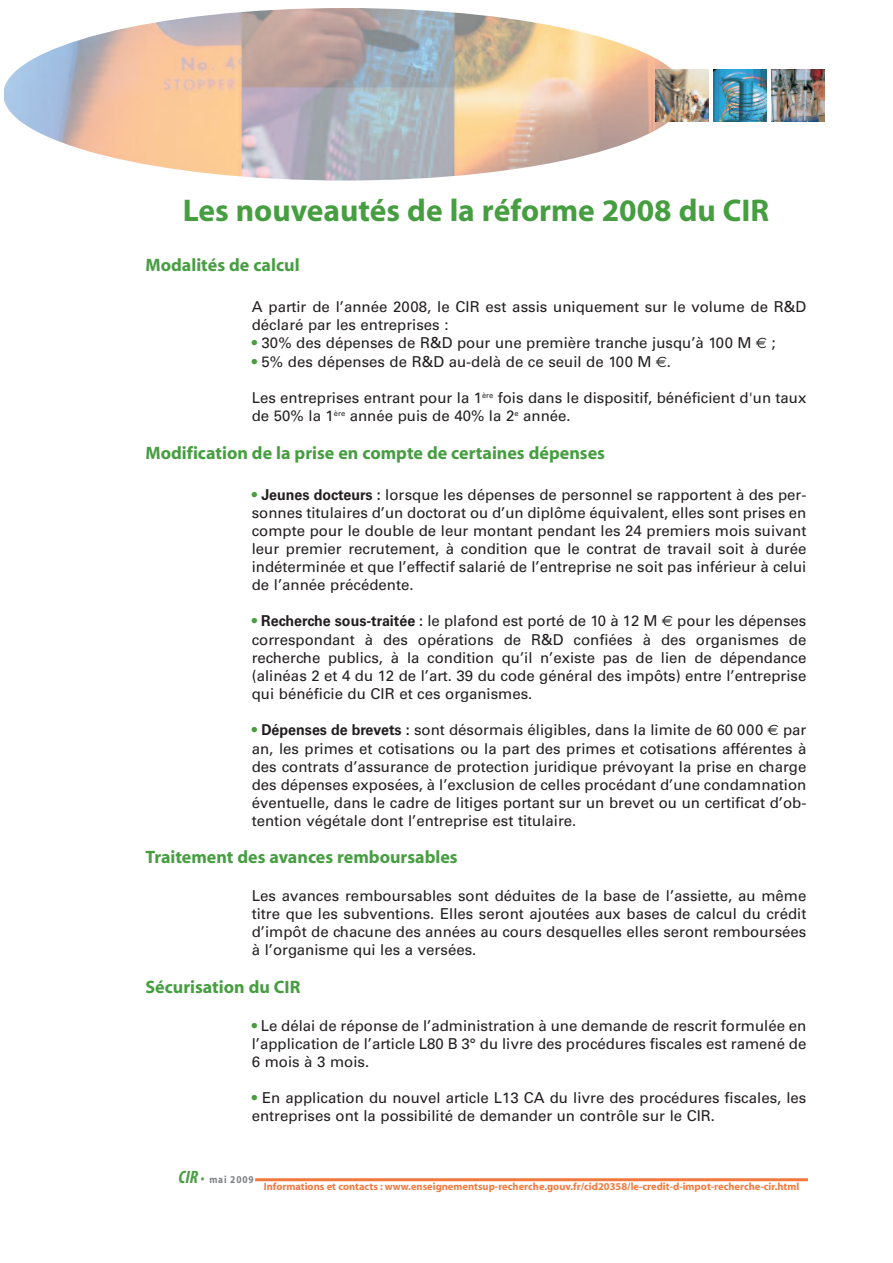
<style>
.page{position:relative;width:893px;height:1263px;background:#fff}
.page>*{position:absolute;margin:0;border:0;box-sizing:border-box;transform-origin:0 0}
.t1{font:700 31.5px "Myriad";color:#469e41}
.t2{font:700 18px "Myriad";color:#469e41}
.t3{font:15px/18px "Univers";color:#231f20;text-align:justify}
.t4{font:700 10.5px "Myriad";color:#f3793d}
.t5{font:700 10.5px "Myriad";letter-spacing:.085em;color:#808285;scale:.9 1}
.s1{color:#469e41}
.s2{font-family:"Euro Sans"}
.s3{font-weight:700}
.s4{font-style:italic;font-stretch:condensed;font-size:18px;color:#469e41}
.s5{font-size:12px;color:#469e41}
</style>
<div class="page">
<img style="left:4px;top:8px;width:683px;height:173px;border-radius:50%">
<img style="left:656px;top:69px;width:52px;height:53px">
<img style="left:714px;top:69px;width:52px;height:53px">
<img style="left:772px;top:69px;width:52px;height:53px">
<hr style="left:255px;top:1178px;width:553px;height:3px;background:#f3793d">
<h1 class="t1" style="left:183px;top:199px;width:588px">Les nouveautés de la réforme 2008 du CIR</h1>
<p class="t2" style="left:146px;top:258px;width:156px">Modalités de calcul</p>
<p class="t3" style="left:252px;top:299px;width:556px">A partir de l’année 2008, le CIR est assis uniquement sur le volume de R&amp;D déclaré par les entreprises :</p>
<p class="t3" style="left:252px;top:335px;width:525px"><span class="s1">•</span> 30% des dépenses de R&amp;D pour une première tranche jusqu’à 100 M <span class="s2">€</span> ;</p>
<p class="t3" style="left:252px;top:354px;width:421px"><span class="s1">•</span> 5% des dépenses de R&amp;D au-delà de ce seuil de 100 M <span class="s2">€</span>.</p>
<p class="t3" style="left:252px;top:390px;width:556px">Les entreprises entrant pour la 1<sup>ère</sup> fois dans le dispositif, bénéficient d'un taux de 50% la 1<sup>ère</sup> année puis de 40% la 2<sup>e</sup> année.</p>
<p class="t2" style="left:146px;top:446px;width:461px">Modification de la prise en compte de certaines dépenses</p>
<p class="t3" style="left:252px;top:487px;width:556px"><span class="s1">•</span> <span class="s3">Jeunes docteurs :</span> lorsque les dépenses de personnel se rapportent à des per&shy;sonnes titulaires d’un doctorat ou d’un diplôme équivalent, elles sont prises en compte pour le double de leur montant pendant les 24 premiers mois suivant leur premier recrutement, à condition que le contrat de travail soit à durée indéterminée et que l’effectif salarié de l’entreprise ne soit pas inférieur à celui de l’année précédente.</p>
<p class="t3" style="left:252px;top:613px;width:556px"><span class="s1">•</span> <span class="s3">Recherche sous-traitée :</span> le plafond est porté de 10 à 12 M <span class="s2">€</span> pour les dépenses correspondant à des opérations de R&amp;D confiées à des organismes de recherche publics, à la condition qu’il n’existe pas de lien de dépendance (alinéas 2 et 4 du 12 de l’art. 39 du code général des impôts) entre l’entreprise qui bénéficie du CIR et ces organismes.</p>
<p class="t3" style="left:252px;top:722px;width:556px"><span class="s1">•</span> <span class="s3">Dépenses de brevets :</span> sont désormais éligibles, dans la limite de 60 000 <span class="s2">€</span> par an, les primes et cotisations ou la part des primes et cotisations afférentes à des contrats d’assurance de protection juridique prévoyant la prise en charge des dépenses exposées, à l’exclusion de celles procédant d’une condamnation éventuelle, dans le cadre de litiges portant sur un brevet ou un certificat d’ob&shy;tention végétale dont l’entreprise est titulaire.</p>
<p class="t2" style="left:146px;top:851px;width:314px">Traitement des avances remboursables</p>
<p class="t3" style="left:252px;top:888px;width:556px">Les avances remboursables sont déduites de la base de l’assiette, au même titre que les subventions. Elles seront ajoutées aux bases de calcul du crédit d’impôt de chacune des années au cours desquelles elles seront remboursées à l’organisme qui les a versées.</p>
<p class="t2" style="left:146px;top:980px;width:156px">Sécurisation du CIR</p>
<p class="t3" style="left:252px;top:1018px;width:556px"><span class="s1">•</span> Le délai de réponse de l’administration à une demande de rescrit formulée en l’application de l’article L80 B 3° du livre des procédures fiscales est ramené de 6 mois à 3 mois.</p>
<p class="t3" style="left:252px;top:1090px;width:556px"><span class="s1">•</span> En application du nouvel article L13 CA du livre des procédures fiscales, les entreprises ont la possibilité de demander un contrôle sur le CIR.</p>
<p class="t5" style="left:179px;top:1175px;width:85px"><span class="s4">CIR</span> <span class="s5">•</span> mai 2009</p>
<p class="t4" style="left:264px;top:1182px;width:537px">Informations et contacts : www.enseignementsup-recherche.gouv.fr/cid20358/le-credit-d-impot-recherche-cir.html</p>
</div>
